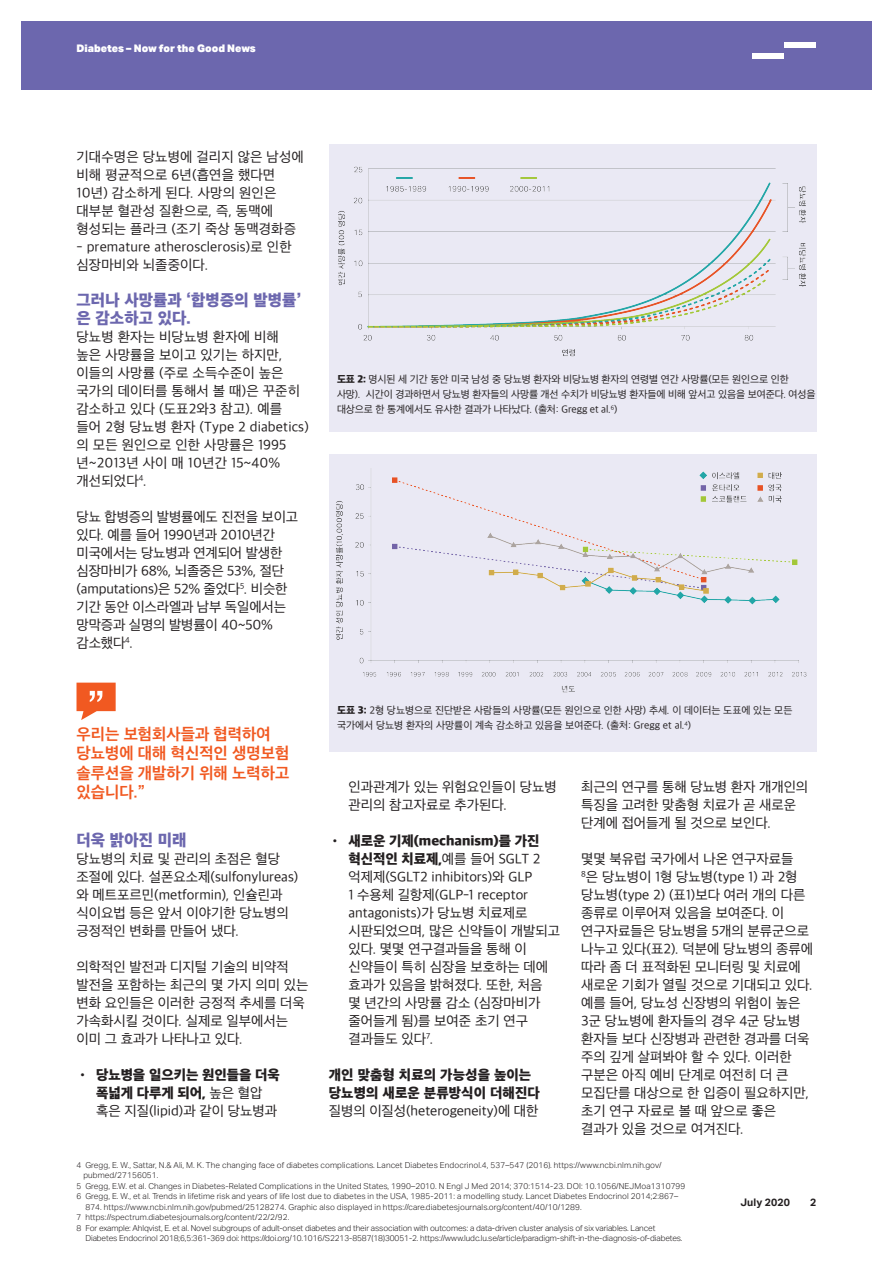
<style>
.page{position:relative;width:893px;height:1263px;background:#fff}
.page>*{position:absolute;margin:0;border:0;box-sizing:border-box;transform-origin:0 0}
.Pull-Quote{font:700 16.5px/19.5px "Apple SD Gothic Neo";color:#f15921}
.Subhead_01__Primary{font:800 16.5px/18px "Apple SD Gothic Neo";letter-spacing:.01em;color:#6c67ae}
.Pull-Quote-2{font:800 16.5px "Apple SD Gothic Neo";letter-spacing:.01em;color:#6c67ae}
.Body_Copy{font:14.25px/18px "Apple SD Gothic Neo";color:#231f20}
.Subhead_01__Primary-2{font:14.25px/18px "Apple SD Gothic Neo";letter-spacing:.01em;color:#231f20}
.Pull-Quote-3{font:14.25px/18px "Apple SD Gothic Neo";color:#231f20}
.Subhead_01__Primary-3{font:14.25px/18px "Apple SD Gothic Neo";letter-spacing:-.01em;color:#231f20}
.Subhead_02__Black{font:800 14.25px/18px "Apple SD Gothic Neo";letter-spacing:.01em;color:#231f20}
.Figure{font:10.5px/15px "Apple SD Gothic Neo";letter-spacing:-.01em;color:#231f20}
.pg_01_Article_Title{font:900 10.5px "Aktiv Grotesk";color:#fff}
.Body_Copy-2{font:700 10.5px "Aktiv Grotesk";letter-spacing:.01em;color:#231f20}
.t1{font:300 8.25px/10.5px "Aktiv Grotesk";letter-spacing:.01em;color:#231f20}
.t2{font:300 8.25px/10.5px "Aktiv Grotesk";letter-spacing:-.01em;color:#231f20}
.s1{font-weight:800}
.s2{font-weight:400}
</style>
<div class="page">
<div style="left:21px;top:21px;width:851px;height:69px;background:#6c67ae"></div>
<div style="left:329px;top:144px;width:487px;height:288px;background:#eae9f4"></div>
<div style="left:329px;top:454px;width:487px;height:297px;background:#eae9f4"></div>
<svg style="left:77px;top:683px;width:39px;height:37px"></svg>
<img style="left:338px;top:166px;width:468px;height:191px">
<img style="left:336px;top:471px;width:471px;height:222px">
<div style="left:784px;top:43px;width:32px;height:5px;background:#fff"></div>
<div style="left:752px;top:53px;width:32px;height:6px;background:#fff"></div>
<p class="pg_01_Article_Title" style="left:77px;top:42px;width:181px">Diabetes – Now for the Good News</p>
<p class="Subhead_01__Primary-2" style="left:77px;top:149px;width:229px">기대수명은 당뇨병에 걸리지 않은 남성에 비해 평균적으로 6년(흡연을 했다면<br>10년) 감소하게 된다. 사망의 원인은 대부분 혈관성 질환으로, 즉, 동맥에 형성되는 플라크 (조기 죽상 동맥경화증</p>
<p class="Subhead_01__Primary-2" style="left:77px;top:239px;width:217px">- premature atherosclerosis)로 인한 심장마비와 뇌졸중이다.</p>
<p class="Subhead_01__Primary" style="left:77px;top:292px;width:226px">그러나 사망률과 ‘합병증의 발병률’ 은 감소하고 있다.</p>
<p class="Subhead_01__Primary-2" style="left:77px;top:329px;width:234px">당뇨병 환자는 비당뇨병 환자에 비해<br>높은 사망률을 보이고 있기는 하지만, 이들의 사망률 (주로 소득수준이 높은 국가의 데이터를 통해서 볼 때)은 꾸준히 감소하고 있다 (도표2와3 참고). 예를 들어 2형 당뇨병 환자 (Type 2 diabetics) 의 모든 원인으로 인한 사망률은 1995 년~2013년 사이 매 10년간 15~40% 개선되었다<sup>4</sup>.</p>
<p class="Subhead_01__Primary-3" style="left:77px;top:509px;width:223px">당뇨 합병증의 발병률에도 진전을 보이고 있다. 예를 들어 1990년과 2010년간 미국에서는 당뇨병과 연계되어 발생한 심장마비가 68%, 뇌졸중은 53%, 절단 (amputations)은 52% 줄었다<sup>5</sup>. 비슷한 기간 동안 이스라엘과 남부 독일에서는 망막증과 실명의 발병률이 40~50% 감소했다<sup>4</sup>.</p>
<p class="Figure" style="left:337px;top:373px;width:480px"><span class="s1">도표 2:</span> 명시된 세 기간 동안 미국 남성 중 당뇨병 환자와 비당뇨병 환자의 연령별 연간 사망률(모든 원인으로 인한<br>사망). 시간이 경과하면서 당뇨병 환자들의 사망률 개선 수치가 비당뇨병 환자들에 비해 앞서고 있음을 보여준다. 여성을 대상으로 한 통계에서도 유사한 결과가 나타났다. (출처: Gregg et al.<sup>6</sup>)</p>
<p class="Pull-Quote" style="left:77px;top:725px;width:214px">우리는 보험회사들과 협력하여 당뇨병에 대해 혁신적인 생명보험 솔루션을 개발하기 위해 노력하고 있습니다.”</p>
<p class="Pull-Quote-2" style="left:77px;top:831px;width:111px">더욱 밝아진 미래</p>
<p class="Pull-Quote-3" style="left:77px;top:851px;width:223px">당뇨병의 치료 및 관리의 초점은 혈당 조절에 있다. 설폰요소제(sulfonylureas) 와 메트포르민(metformin), 인슐린과 식이요법 등은 앞서 이야기한 당뇨병의 긍정적인 변화를 만들어 냈다.</p>
<p class="Pull-Quote-3" style="left:77px;top:959px;width:234px">의학적인 발전과 디지털 기술의 비약적 발전을 포함하는 최근의 몇 가지 의미 있는 변화 요인들은 이러한 긍정적 추세를 더욱 가속화시킬 것이다. 실제로 일부에서는 이미 그 효과가 나타나고 있다.</p>
<p class="Subhead_02__Black" style="left:96px;top:1067px;width:185px;text-indent:-20px">• 당뇨병을 일으키는 원인들을 더욱 폭넓게 다루게 되어, <span class="s2">높은 혈압 혹은 지질(lipid)과 같이 당뇨병과</span></p>
<p class="Figure" style="left:337px;top:703px;width:457px"><span class="s1">도표 3:</span> 2형 당뇨병으로 진단받은 사람들의 사망률(모든 원인으로 인한 사망) 추세. 이 데이터는 도표에 있는 모든 국가에서 당뇨병 환자의 사망률이 계속 감소하고 있음을 보여준다. (출처: Gregg et al.<sup>4</sup>)</p>
<p class="Body_Copy" style="left:348px;top:779px;width:210px">인과관계가 있는 위험요인들이 당뇨병 관리의 참고자료로 추가된다.</p>
<p class="Body_Copy" style="left:348px;top:833px;width:213px;text-indent:-20px"><span class="s1">• 새로운 기제(mechanism)를 가진 혁신적인 치료제,</span>예를 들어 SGLT 2 억제제(SGLT2 inhibitors)와 GLP<br>1 수용체 길항제(GLP-1 receptor antagonists)가 당뇨병 치료제로 시판되었으며, 많은 신약들이 개발되고 있다. 몇몇 연구결과들을 통해 이 신약들이 특히 심장을 보호하는 데에 효과가 있음을 밝혀졌다. 또한, 처음<br>몇 년간의 사망률 감소 (심장마비가 줄어들게 됨)를 보여준 초기 연구 결과들도 있다<sup>7</sup>.</p>
<p class="Subhead_02__Black" style="left:329px;top:1067px;width:213px">개인 맞춤형 치료의 가능성을 높이는 당뇨병의 새로운 분류방식이 더해진다</p>
<p class="Body_Copy" style="left:329px;top:1103px;width:211px">질병의 이질성(heterogeneity)에 대한</p>
<p class="Body_Copy" style="left:581px;top:779px;width:229px">최근의 연구를 통해 당뇨병 환자 개개인의 특징을 고려한 맞춤형 치료가 곧 새로운 단계에 접어들게 될 것으로 보인다.</p>
<p class="Body_Copy" style="left:581px;top:851px;width:234px">몇몇 북유럽 국가에서 나온 연구자료들<br><sup>8</sup>은 당뇨병이 1형 당뇨병(type 1) 과 2형 당뇨병(type 2) (표1)보다 여러 개의 다른 종류로 이루어져 있음을 보여준다. 이 연구자료들은 당뇨병을 5개의 분류군으로 나누고 있다(표2). 덕분에 당뇨병의 종류에 따라 좀 더 표적화된 모니터링 및 치료에 새로운 기회가 열릴 것으로 기대되고 있다. 예를 들어, 당뇨성 신장병의 위험이 높은<br>3군 당뇨병에 환자들의 경우 4군 당뇨병 환자들 보다 신장병과 관련한 경과를 더욱 주의 깊게 살펴봐야 할 수 있다. 이러한 구분은 아직 예비 단계로 여전히 더 큰 모집단를 대상으로 한 입증이 필요하지만, 초기 연구 자료로 볼 때 앞으로 좋은 결과가 있을 것으로 여겨진다.</p>
<p class="t1" style="left:83px;top:1159px;width:580px;text-indent:-7px">4 Gregg, E. W., Sattar, N.&amp; Ali, M. K. The changing face of diabetes complications. Lancet Diabetes Endocrinol.4, 537–547 (2016). https://www.ncbi.nlm.nih.gov/ pubmed/27156051.</p>
<p class="t1" style="left:77px;top:1180px;width:610px">5 Gregg, E.W. et al. Changes in Diabetes-Related Complications in the United States, 1990–2010. N Engl J Med 2014; 370:1514-23. DOI: 10.1056/NEJMoa1310799</p>
<p class="t1" style="left:85px;top:1191px;width:594px;text-indent:-9px">6 Gregg, E. W., et al. Trends in lifetime risk and years of life lost due to diabetes in the USA, 1985-2011: a modelling study. Lancet Diabetes Endocrinol 2014;2:867–<br>874. https://www.ncbi.nlm.nih.gov/pubmed/25128274. Graphic also displayed in https://care.diabetesjournals.org/content/40/10/1289.</p>
<p class="t1" style="left:77px;top:1212px;width:214px">7 https://spectrum.diabetesjournals.org/content/22/2/92.</p>
<p class="t2" style="left:85px;top:1222px;width:599px;text-indent:-9px">8 For example: Ahlqvist, E. et al. Novel subgroups of adult-onset diabetes and their association with outcomes: a data-driven cluster analysis of six variables. Lancet<br>Diabetes Endocrinol 2018;6,5:361-369 doi: https://doi.org/10.1016/S2213-8587(18)30051-2. https://www.ludc.lu.se/article/paradigm-shift-in-the-diagnosis-of-diabetes.</p>
<p class="Body_Copy-2" style="left:740px;top:1195px;width:51px">July 2020</p>
<p class="Body_Copy-2" style="left:810px;top:1195px;width:8px">2</p>
</div>
